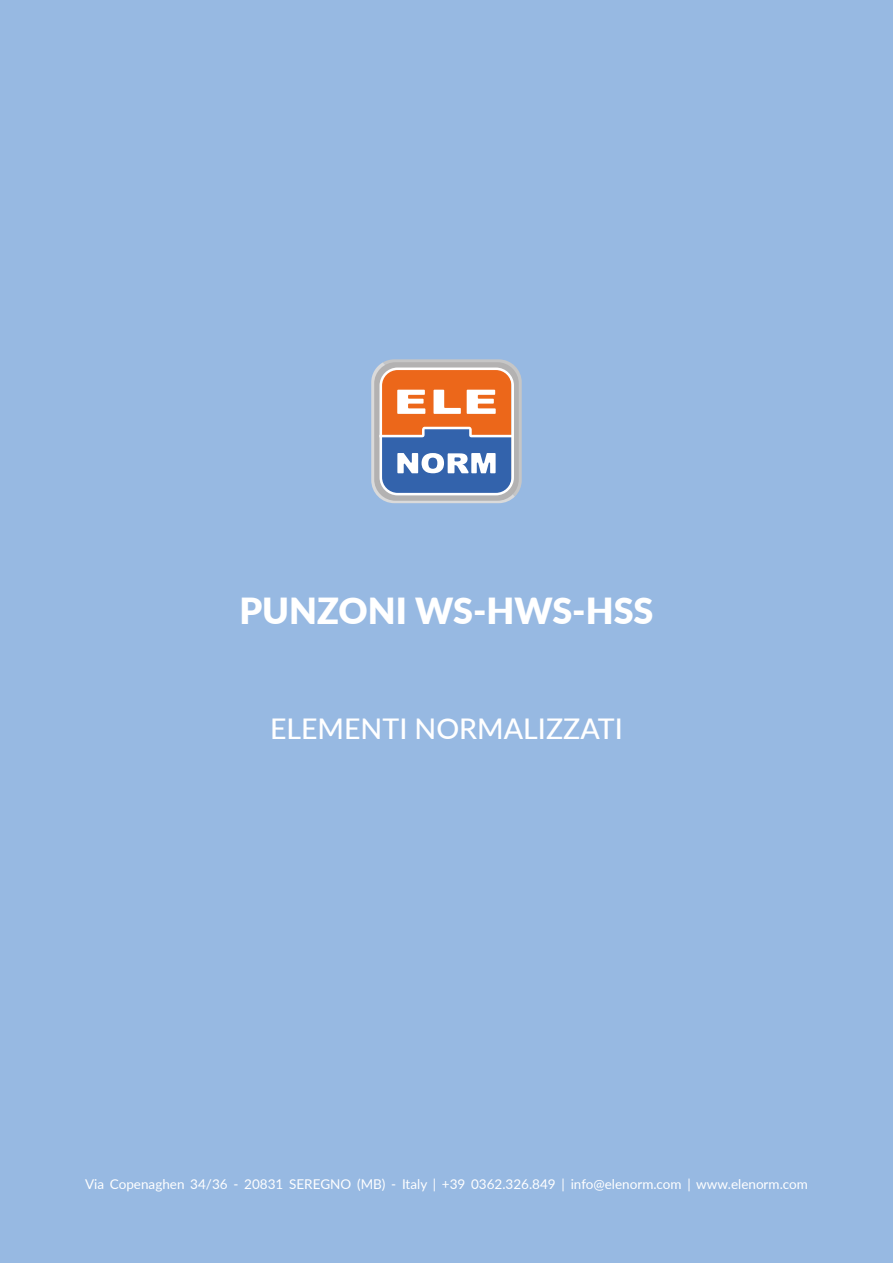
<style>
.page{position:relative;width:893px;height:1263px;background:#97b9e2}
.page>*{position:absolute;margin:0;border:0;box-sizing:border-box;transform-origin:0 0}
.t1{font:900 36px "Lato";color:#fff}
.t2{font:500 28.5px "Lato";color:#fff}
.t3{font:13.5px "Lato";color:#fff}
</style>
<div class="page">
<svg style="left:371px;top:359px;width:151px;height:144px"></svg>
<h1 class="t1" style="left:239px;top:584px;width:416px">PUNZONI WS-HWS-HSS</h1>
<h2 class="t2" style="left:270px;top:709px;width:354px">ELEMENTI NORMALIZZATI</h2>
<p class="t3" style="left:85px;top:1174px;width:724px">Via Copenaghen 34/36 - 20831 SEREGNO (MB) - Italy | +39 0362.326.849 | info@elenorm.com | www.elenorm.com</p>
</div>
